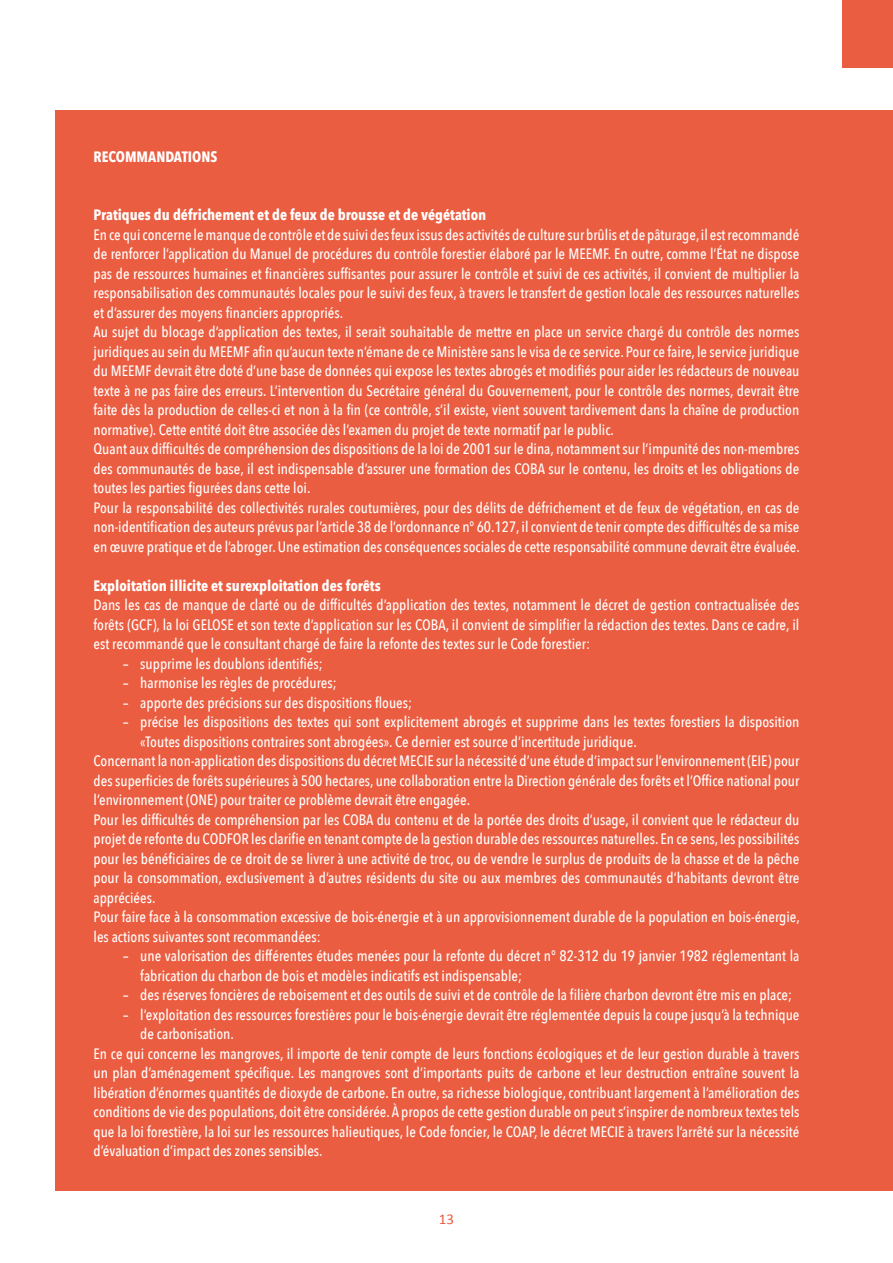
<style>
.page{position:relative;width:893px;height:1263px;background:#fff}
.page>*{position:absolute;margin:0;border:0;box-sizing:border-box;transform-origin:0 0}
.t1{font:500 15px/19.5px "Avenir Next Condensed";color:#fff}
.t2{font:700 15px "Avenir Next Condensed";color:#fff}
.t3{font:15px "Calibri";color:#eb5d40}
</style>
<div class="page">
<div style="left:843px;top:0;width:50px;height:68px;background:#eb5d40"></div>
<div style="left:56px;top:111px;width:837px;height:1080px;background:#eb5d40"></div>
<p class="t2" style="left:94px;top:147px;width:125px">RECOMMANDATIONS</p>
<p class="t2" style="left:94px;top:206px;width:394px">Pratiques du défrichement et de feux de brousse et de végétation</p>
<p class="t1" style="left:94px;top:225px;width:708px">En ce qui concerne le manque de contrôle et de suivi des feux issus des activités de culture sur brûlis et de pâturage, il est recommandé de renforcer l’application du Manuel de procédures du contrôle forestier élaboré par le MEEMF. En outre, comme l’État ne dispose pas de ressources humaines et financières suffisantes pour assurer le contrôle et suivi de ces activités, il convient de multiplier la responsabilisation des communautés locales pour le suivi des feux, à travers le transfert de gestion locale des ressources naturelles et d’assurer des moyens financiers appropriés.<br>Au sujet du blocage d’application des textes, il serait souhaitable de mettre en place un service chargé du contrôle des normes juridiques au sein du MEEMF afin qu’aucun texte n’émane de ce Ministère sans le visa de ce service. Pour ce faire, le service juridique du MEEMF devrait être doté d’une base de données qui expose les textes abrogés et modifiés pour aider les rédacteurs de nouveau texte à ne pas faire des erreurs. L’intervention du Secrétaire général du Gouvernement, pour le contrôle des normes, devrait être faite dès la production de celles-ci et non à la fin (ce contrôle, s’il existe, vient souvent tardivement dans la chaîne de production normative). Cette entité doit être associée dès l’examen du projet de texte normatif par le public.<br>Quant aux difficultés de compréhension des dispositions de la loi de 2001 sur le dina, notamment sur l’impunité des non-membres des communautés de base, il est indispensable d’assurer une formation des COBA sur le contenu, les droits et les obligations de toutes les parties figurées dans cette loi.<br>Pour la responsabilité des collectivités rurales coutumières, pour des délits de défrichement et de feux de végétation, en cas de non-identification des auteurs prévus par l’article 38 de l’ordonnance n° 60.127, il convient de tenir compte des difficultés de sa mise en œuvre pratique et de l’abroger. Une estimation des conséquences sociales de cette responsabilité commune devrait être évaluée.</p>
<p class="t2" style="left:94px;top:576px;width:289px">Exploitation illicite et surexploitation des forêts</p>
<p class="t1" style="left:94px;top:595px;width:707px;text-align:justify">Dans les cas de manque de clarté ou de difficultés d’application des textes, notamment le décret de gestion contractualisée des forêts (GCF), la loi GELOSE et son texte d’application sur les COBA, il convient de simplifier la rédaction des textes. Dans ce cadre, il est recommandé que le consultant chargé de faire la refonte des textes sur le Code forestier:</p>
<p class="t1" style="left:123px;top:654px;width:201px">– supprime les doublons identifiés;</p>
<p class="t1" style="left:123px;top:673px;width:215px">– harmonise les règles de procédures;</p>
<p class="t1" style="left:123px;top:693px;width:290px">– apporte des précisions sur des dispositions floues;</p>
<p class="t1" style="left:123px;top:712px;width:678px">– précise les dispositions des textes qui sont explicitement abrogés et supprime dans les textes forestiers la disposition</p>
<p class="t1" style="left:140px;top:732px;width:498px">«Toutes dispositions contraires sont abrogées». Ce dernier est source d’incertitude juridique.</p>
<p class="t1" style="left:94px;top:751px;width:707px">Concernant la non-application des dispositions du décret MECIE sur la nécessité d’une étude d’impact sur l’environnement (EIE) pour</p>
<p class="t1" style="left:94px;top:771px;width:707px">des superficies de forêts supérieures à 500 hectares, une collaboration entre la Direction générale des forêts et l’Office national pour</p>
<p class="t1" style="left:94px;top:790px;width:378px">l’environnement (ONE) pour traiter ce problème devrait être engagée.</p>
<p class="t1" style="left:94px;top:810px;width:707px">Pour les difficultés de compréhension par les COBA du contenu et de la portée des droits d’usage, il convient que le rédacteur du</p>
<p class="t1" style="left:94px;top:829px;width:707px">projet de refonte du CODFOR les clarifie en tenant compte de la gestion durable des ressources naturelles. En ce sens, les possibilités</p>
<p class="t1" style="left:94px;top:849px;width:707px">pour les bénéficiaires de ce droit de se livrer à une activité de troc, ou de vendre le surplus de produits de la chasse et de la pêche</p>
<p class="t1" style="left:94px;top:868px;width:707px">pour la consommation, exclusivement à d’autres résidents du site ou aux membres des communautés d’habitants devront être</p>
<p class="t1" style="left:94px;top:888px;width:63px">appréciées.</p>
<p class="t1" style="left:94px;top:907px;width:708px">Pour faire face à la consommation excessive de bois-énergie et à un approvisionnement durable de la population en bois-énergie,</p>
<p class="t1" style="left:94px;top:927px;width:229px">les actions suivantes sont recommandées:</p>
<p class="t1" style="left:140px;top:946px;width:661px;text-indent:-17px">– une valorisation des différentes études menées pour la refonte du décret n° 82-312 du 19 janvier 1982 réglementant la fabrication du charbon de bois et modèles indicatifs est indispensable;</p>
<p class="t1" style="left:123px;top:985px;width:670px">– des réserves foncières de reboisement et des outils de suivi et de contrôle de la filière charbon devront être mis en place;</p>
<p class="t1" style="left:123px;top:1005px;width:678px">– l’exploitation des ressources forestières pour le bois-énergie devrait être réglementée depuis la coupe jusqu’à la technique</p>
<p class="t1" style="left:140px;top:1024px;width:95px">de carbonisation.</p>
<p class="t1" style="left:94px;top:1044px;width:707px">En ce qui concerne les mangroves, il importe de tenir compte de leurs fonctions écologiques et de leur gestion durable à travers</p>
<p class="t1" style="left:94px;top:1063px;width:707px">un plan d’aménagement spécifique. Les mangroves sont d’importants puits de carbone et leur destruction entraîne souvent la</p>
<p class="t1" style="left:94px;top:1083px;width:707px">libération d’énormes quantités de dioxyde de carbone. En outre, sa richesse biologique, contribuant largement à l’amélioration des</p>
<p class="t1" style="left:94px;top:1102px;width:707px">conditions de vie des populations, doit être considérée. À propos de cette gestion durable on peut s’inspirer de nombreux textes tels</p>
<p class="t1" style="left:94px;top:1122px;width:707px">que la loi forestière, la loi sur les ressources halieutiques, le Code foncier, le COAP, le décret MECIE à travers l’arrêté sur la nécessité</p>
<p class="t1" style="left:94px;top:1141px;width:231px">d’évaluation d’impact des zones sensibles.</p>
<p class="t3" style="left:439px;top:1210px;width:17px">13</p>
</div>
